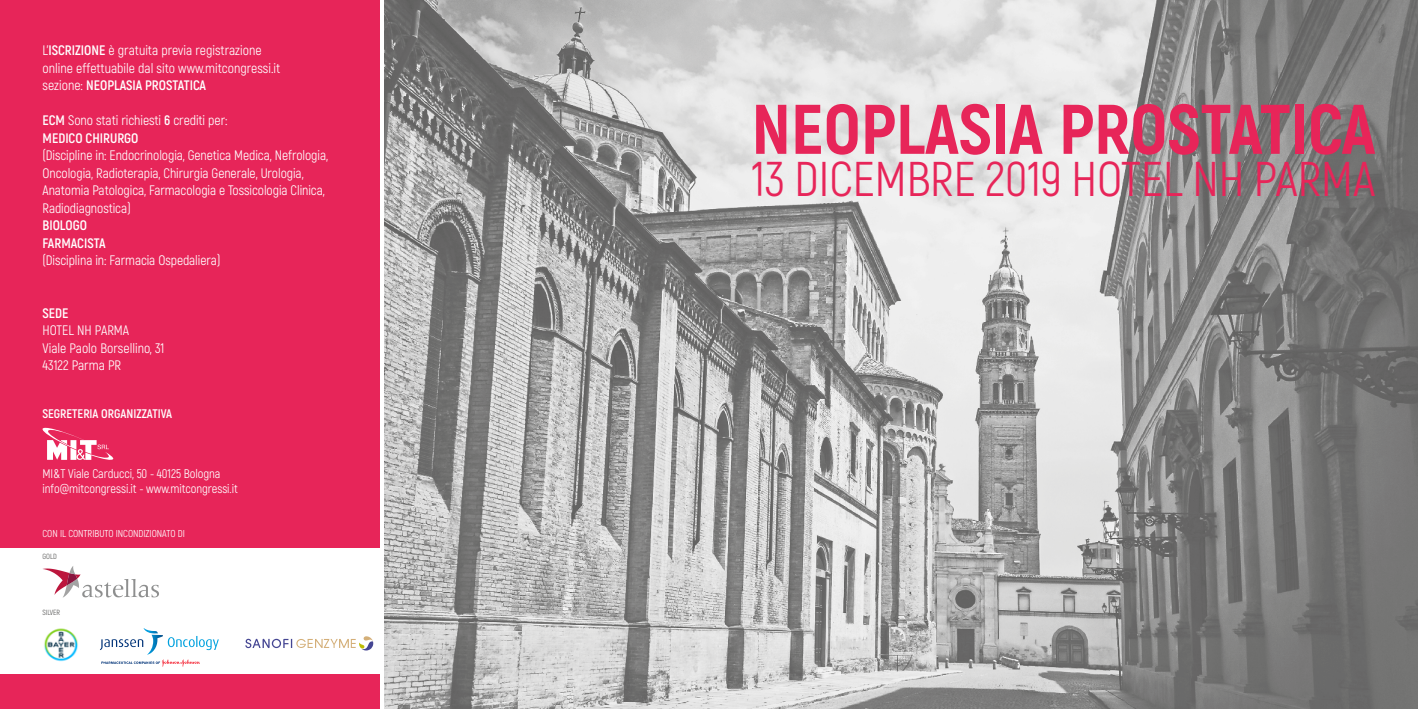
<style>
.page{position:relative;width:1418px;height:709px;background:#fff}
.page>*{position:absolute;margin:0;border:0;box-sizing:border-box;transform-origin:0 0}
.t1{font:800 70px "Akrobat";color:#e72559}
.t2{font:48.75px "Akrobat";color:#e72559}
.t3{font:13.75px/17.5px "Akrobat";letter-spacing:-.005em;color:#fff}
.t4{font:700 13.75px/17.5px "Akrobat";color:#fff}
.t5{font:12.5px/15px "Akrobat";letter-spacing:-.005em;color:#fff}
.t6{font:700 12.5px "Akrobat";color:#fff}
.t7{font:10px "Akrobat";letter-spacing:-.005em;color:#fff}
.t8{font:7.5px "Akrobat";letter-spacing:-.005em;color:#575756}
.s1{font-weight:700}
</style>
<div class="page">
<div style="left:0;top:0;width:379px;height:709px;background:#e72559"></div>
<div style="left:0;top:547px;width:381px;height:126px;background:#fff"></div>
<img style="left:384px;top:0;width:1033px;height:709px">
<svg style="left:42px;top:427px;width:72px;height:33px"></svg>
<svg style="left:43px;top:566px;width:116px;height:31px"></svg>
<svg style="left:245px;top:636px;width:129px;height:14px"></svg>
<img style="left:44px;top:628px;width:34px;height:34px">
<svg style="left:100px;top:628px;width:119px;height:38px"></svg>
<p class="t3" style="left:43px;top:42px;width:239px">L’<span class="s1">ISCRIZIONE</span> è gratuita previa registrazione online effettuabile dal sito www.mitcongressi.it sezione: <span class="s1">NEOPLASIA PROSTATICA</span></p>
<p class="t3" style="left:43px;top:112px;width:186px"><span class="s1">ECM</span> Sono stati richiesti <span class="s1">6</span> crediti per:<br><span class="s1">MEDICO CHIRURGO</span></p>
<p class="t3" style="left:43px;top:147px;width:287px">(Discipline in: Endocrinologia, Genetica Medica, Nefrologia, Oncologia, Radioterapia, Chirurgia Generale, Urologia, Anatomia Patologica, Farmacologia e Tossicologia Clinica, Radiodiagnostica)</p>
<p class="t4" style="left:43px;top:217px;width:65px">BIOLOGO<br>FARMACISTA</p>
<p class="t3" style="left:43px;top:252px;width:179px">(Disciplina in: Farmacia Ospedaliera)</p>
<p class="t4" style="left:43px;top:304px;width:27px">SEDE</p>
<p class="t3" style="left:43px;top:322px;width:123px">HOTEL NH PARMA<br>Viale Paolo Borsellino, 31<br>43122 Parma PR</p>
<p class="t6" style="left:43px;top:406px;width:131px">SEGRETERIA ORGANIZZATIVA</p>
<p class="t5" style="left:43px;top:466px;width:197px">MI&amp;T Viale Carducci, 50 - 40125 Bologna info@mitcongressi.it - www.mitcongressi.it</p>
<p class="t7" style="left:43px;top:527px;width:144px">CON IL CONTRIBUTO INCONDIZIONATO DI</p>
<p class="t8" style="left:43px;top:551px;width:16px">GOLD</p>
<p class="t8" style="left:43px;top:607px;width:19px">SILVER</p>
<h1 class="t1" style="left:751px;top:85px;width:625px">NEOPLASIA PROSTATICA</h1>
<h2 class="t2" style="left:751px;top:150px;width:625px">13 DICEMBRE 2019 HOTEL NH PARMA</h2>
</div>
